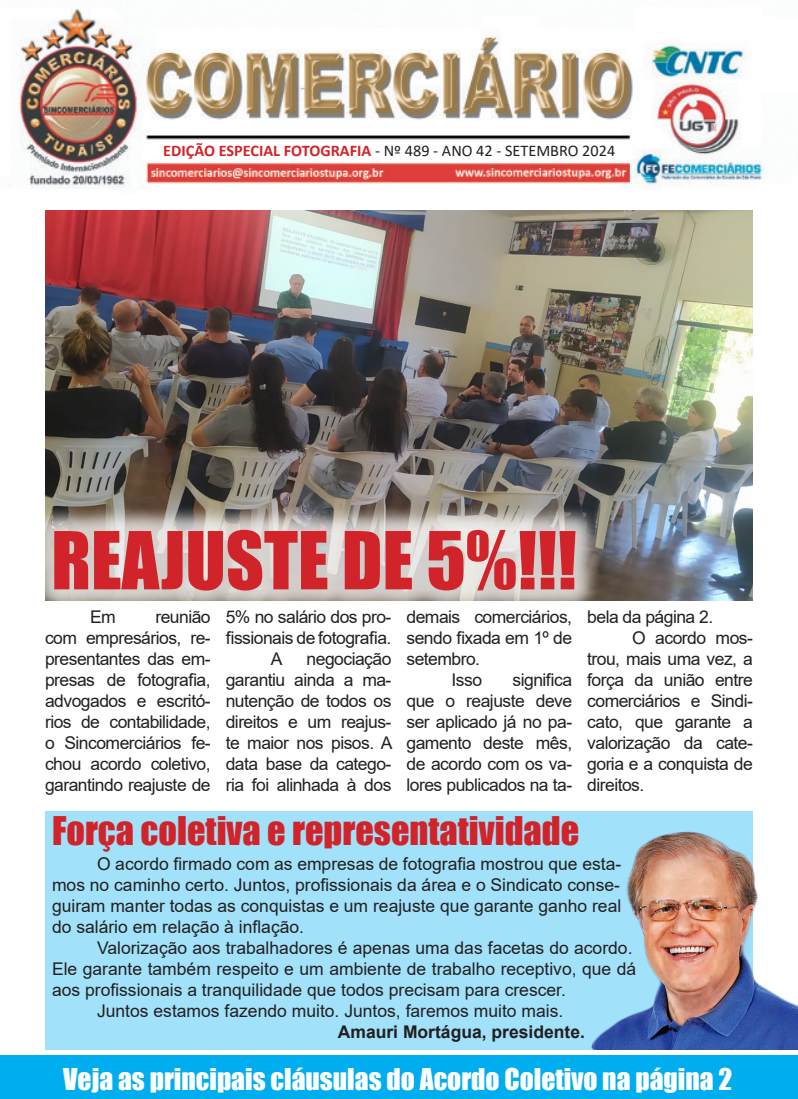
<style>
.page{position:relative;width:798px;height:1099px;background:#fff}
.page>*{position:absolute;margin:0;border:0;box-sizing:border-box;transform-origin:0 0}
.t1{font:73.75px "Impact";color:#d1232a}
.t2{font:36.25px "Impact";color:#d1232a}
.t3{font:27.5px "Impact";color:#fff}
.t4{font:17.5px/21px "Arial";letter-spacing:-.03em;color:#231f20;text-align:justify}
.t5{font:17.5px/21px "Arial";color:#231f20}
.t6{font:700 17.5px "Arial";color:#231f20}
.t7{font:16.25px "Calibri";color:#231f20}
.s1{font-weight:700;color:#d1232a}
</style>
<div class="page">
<img style="left:45px;top:211px;width:707px;height:390px">
<div style="left:45px;top:810px;width:707px;height:239px;background:#a1e1f9"></div>
<div style="left:0;top:1054px;width:797px;height:44px;background:#00aeef"></div>
<img style="left:19px;top:8px;width:745px;height:181px">
<div style="left:27px;top:503px;width:575px;height:114px;background:#fff;opacity:.75"></div>
<img style="left:591px;top:827px;width:206px;height:222px">
<p class="t7" style="left:163px;top:139px;width:453px"><span class="s1">EDIÇÃO ESPECIAL FOTOGRAFIA</span> - Nº 489 - ANO 42 - SETEMBRO 2024</p>
<p class="t1" style="left:51px;top:503px;width:527px">REAJUSTE DE 5%!!!</p>
<p class="t4" style="left:90px;top:605px;width:27px">Em</p>
<p class="t4" style="left:226px;top:605px;width:167px">5% no salário dos pro&shy;fissionais de fotografia.</p>
<p class="t4" style="left:271px;top:647px;width:13px">A</p>
<p class="t4" style="left:406px;top:605px;width:167px">demais comerciários, sendo fixada em 1º de setembro.</p>
<p class="t4" style="left:451px;top:668px;width:32px">Isso</p>
<p class="t4" style="left:45px;top:605px;width:167px;text-indent:110px">reunião com empresários, re&shy;presentantes das em&shy;presas de fotografia, advogados e escritó&shy;rios de contabilidade, o Sincomerciários fe&shy;chou acordo coletivo, garantindo reajuste de</p>
<p class="t4" style="left:226px;top:647px;width:168px;text-indent:81px">negociação garantiu ainda a ma&shy;nutenção de todos os direitos e um reajus&shy;te maior nos pisos. A data base da catego&shy;ria foi alinhada à dos</p>
<p class="t4" style="left:406px;top:668px;width:167px;text-indent:106px">significa que o reajuste deve ser aplicado já no pa&shy;gamento deste mês, de acordo com os va&shy;lores publicados na ta-</p>
<p class="t2" style="left:52px;top:802px;width:528px">Força coletiva e representatividade</p>
<p class="t4" style="left:587px;top:605px;width:127px">bela da página 2.</p>
<p class="t4" style="left:587px;top:626px;width:167px;text-indent:45px">O acordo mos&shy;trou, mais uma vez, a força da união entre comerciários e Sindi&shy;cato, que garante a valorização da cate&shy;goria e a conquista de direitos.</p>
<p class="t4" style="left:52px;top:852px;width:570px;text-indent:45px">O acordo firmado com as empresas de fotografia mostrou que esta&shy;mos no caminho certo. Juntos, profissionais da área e o Sindicato conse&shy;guiram manter todas as conquistas e um reajuste que garante ganho real do salário em relação à inflação.</p>
<p class="t5" style="left:52px;top:936px;width:585px;text-indent:45px">Valorização aos trabalhadores é apenas uma das facetas do acordo.<br>Ele garante também respeito e um ambiente de trabalho receptivo, que dá aos profissionais a tranquilidade que todos precisam para crescer.</p>
<p class="t5" style="left:97px;top:999px;width:467px">Juntos estamos fazendo muito. Juntos, faremos muito mais.</p>
<p class="t6" style="left:337px;top:1019px;width:248px">Amauri Mortágua, presidente.</p>
<p class="t3" style="left:63px;top:1057px;width:670px">Veja as principais cláusulas do Acordo Coletivo na página 2</p>
</div>
